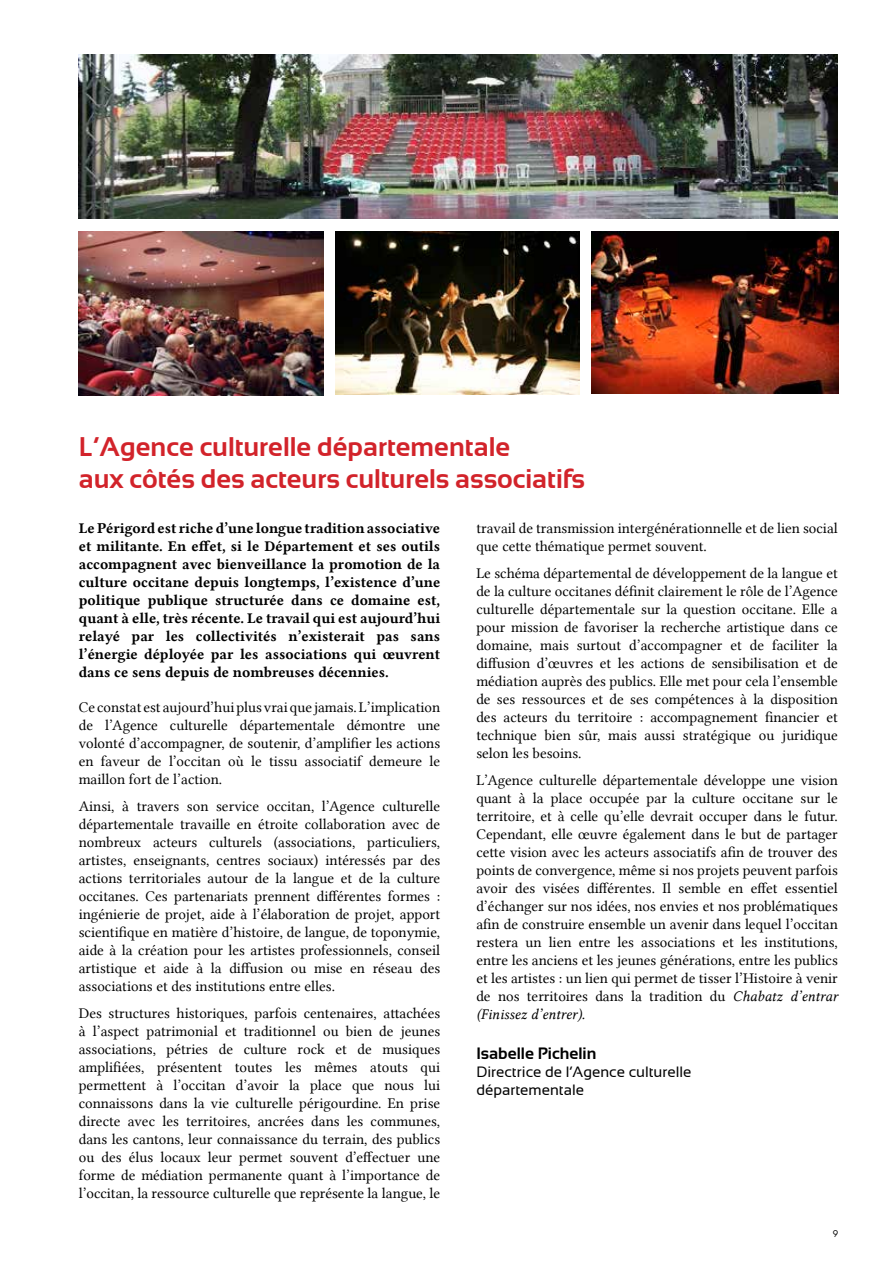
<style>
.page{position:relative;width:893px;height:1263px;background:#fff}
.page>*{position:absolute;margin:0;border:0;box-sizing:border-box;transform-origin:0 0}
.t1{font:700 27px/32.4px "Sansation";color:#d2232a}
.t2{font:700 16.5px "Sansation";color:#000}
.t3{font:15px/18px "Lin Libertine";color:#000;text-align:justify}
.t4{font:15px/18px "Lin Libertine B";color:#000;text-align:justify}
.t5{font:15px/18px "Sansation";color:#000}
.t6{font:15px "Lin Libertine I";color:#000}
.t7{font:9px "Futura Std";color:#000}
.s1{font-family:"Lin Libertine I"}
</style>
<div class="page">
<img style="left:78px;top:54px;width:760px;height:164px">
<img style="left:79px;top:232px;width:245px;height:163px">
<img style="left:336px;top:232px;width:244px;height:162px">
<img style="left:592px;top:232px;width:247px;height:161px">
<h1 class="t1" style="left:79px;top:430px;width:508px">L’Agence culturelle départementale<br>aux côtés des acteurs culturels associatifs</h1>
<p class="t4" style="left:79px;top:519px;width:363px">Le Périgord est riche d’une longue tradition associative et militante. En effet, si le Département et ses outils accompagnent avec bienveillance la promotion de la culture occitane depuis longtemps, l’existence d’une politique publique structurée dans ce domaine est, quant à elle, très récente. Le travail qui est aujourd’hui relayé par les collectivités n’existerait pas sans l’énergie déployée par les associations qui œuvrent dans ce sens depuis de nombreuses décennies.</p>
<p class="t3" style="left:79px;top:698px;width:363px">Ce constat est aujourd’hui plus vrai que jamais. L’implication de l’Agence culturelle départementale démontre une volonté d’accompagner, de soutenir, d’amplifier les actions en faveur de l’occitan où le tissu associatif demeure le maillon fort de l’action.</p>
<p class="t3" style="left:79px;top:797px;width:363px">Ainsi, à travers son service occitan, l’Agence culturelle départementale travaille en étroite collaboration avec de nombreux acteurs culturels (associations, particuliers, artistes, enseignants, centres sociaux) intéressés par des actions territoriales autour de la langue et de la culture occitanes. Ces partenariats prennent différentes formes : ingénierie de projet, aide à l’élaboration de projet, apport scientifique en matière d’histoire, de langue, de toponymie, aide à la création pour les artistes professionnels, conseil artistique et aide à la diffusion ou mise en réseau des associations et des institutions entre elles.</p>
<p class="t3" style="left:79px;top:1004px;width:363px">Des structures historiques, parfois centenaires, attachées à l’aspect patrimonial et traditionnel ou bien de jeunes associations, pétries de culture rock et de musiques amplifiées, présentent toutes les mêmes atouts qui permettent à l’occitan d’avoir la place que nous lui connaissons dans la vie culturelle périgourdine. En prise directe avec les territoires, ancrées dans les communes, dans les cantons, leur connaissance du terrain, des publics ou des élus locaux leur permet souvent d’effectuer une forme de médiation permanente quant à l’importance de l’occitan, la ressource culturelle que représente la langue, le</p>
<p class="t3" style="left:476px;top:519px;width:363px">travail de transmission intergénérationnelle et de lien social que cette thématique permet souvent.</p>
<p class="t3" style="left:476px;top:564px;width:363px">Le schéma départemental de développement de la langue et de la culture occitanes définit clairement le rôle de l’Agence culturelle départementale sur la question occitane. Elle a pour mission de favoriser la recherche artistique dans ce domaine, mais surtout d’accompagner et de faciliter la diffusion d’œuvres et les actions de sensibilisation et de médiation auprès des publics. Elle met pour cela l’ensemble de ses ressources et de ses compétences à la disposition des acteurs du territoire : accompagnement financier et technique bien sûr, mais aussi stratégique ou juridique selon les besoins.</p>
<p class="t3" style="left:476px;top:771px;width:363px">L’Agence culturelle départementale développe une vision quant à la place occupée par la culture occitane sur le territoire, et à celle qu’elle devrait occuper dans le futur.<br>Cependant, elle œuvre également dans le but de partager cette vision avec les acteurs associatifs afin de trouver des points de convergence, même si nos projets peuvent parfois avoir des visées différentes. Il semble en effet essentiel d’échanger sur nos idées, nos envies et nos problématiques afin de construire ensemble un avenir dans lequel l’occitan restera un lien entre les associations et les institutions, entre les anciens et les jeunes générations, entre les publics et les artistes : un lien qui permet de tisser l’Histoire à venir de nos territoires dans la tradition du <span class="s1">Chabatz d’entrar</span></p>
<p class="t6" style="left:476px;top:1005px;width:110px">(Finissez d’entrer).</p>
<p class="t2" style="left:476px;top:1043px;width:122px">Isabelle Pichelin</p>
<p class="t5" style="left:476px;top:1062px;width:217px">Directrice de l’Agence culturelle départementale</p>
<p class="t7" style="left:833px;top:1228px;width:7px">9</p>
</div>
